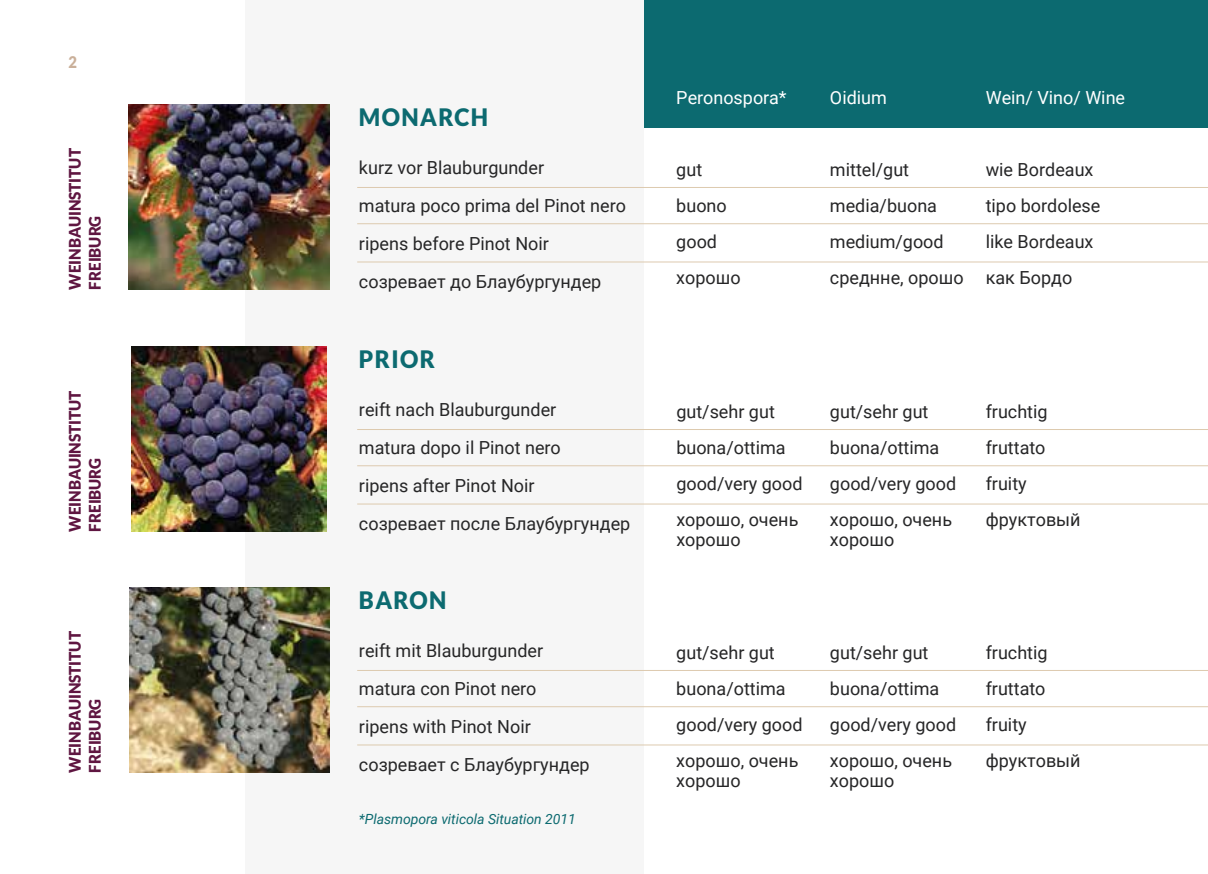
<style>
.page{position:relative;width:1208px;height:874px;background:#fff}
.page>*{position:absolute;margin:0;border:0;box-sizing:border-box;transform-origin:0 0}
.t1{font:900 24px "Lato";letter-spacing:.06em;color:#0c6a70;scale:.95 1}
.t2{font:18px/36px "Roboto";color:#262627}
.t3{font:18px "Roboto";color:#fff}
.t4{font:900 16px/20px "Lato";color:#5f1641;scale:.95 1}
.t5{font:900 16px "Lato";color:#cab09a;scale:.92 1}
.t6{font:italic 14px "Roboto";letter-spacing:-.005em;color:#0c6a70}
</style>
<div class="page">
<div style="left:620px;top:0;width:588px;height:127px;background:#0c6a70"></div>
<div style="left:245px;top:0;width:399px;height:873px;background:#f6f6f6"></div>
<hr style="left:357px;top:223px;width:851px;height:1px;background:#ddcaaf">
<hr style="left:357px;top:187px;width:851px;height:1px;background:#ddcaaf">
<hr style="left:357px;top:261px;width:851px;height:1px;background:#ddcaaf">
<hr style="left:357px;top:465px;width:851px;height:1px;background:#ddcaaf">
<hr style="left:357px;top:429px;width:851px;height:1px;background:#ddcaaf">
<hr style="left:357px;top:503px;width:851px;height:1px;background:#ddcaaf">
<hr style="left:357px;top:706px;width:851px;height:1px;background:#ddcaaf">
<hr style="left:357px;top:669px;width:851px;height:1px;background:#ddcaaf">
<hr style="left:357px;top:744px;width:851px;height:1px;background:#ddcaaf">
<img style="left:129px;top:105px;width:200px;height:184px">
<img style="left:131px;top:346px;width:195px;height:185px">
<img style="left:129px;top:587px;width:200px;height:185px">
<p class="t5" style="left:68px;top:53px;width:11px">2</p>
<p class="t4" style="left:64px;top:289px;width:150px;rotate:-90deg">WEINBAUINSTITUT<br>FREIBURG</p>
<p class="t4" style="left:64px;top:531px;width:150px;rotate:-90deg">WEINBAUINSTITUT<br>FREIBURG</p>
<p class="t4" style="left:64px;top:772px;width:150px;rotate:-90deg">WEINBAUINSTITUT<br>FREIBURG</p>
<h1 class="t1" style="left:359px;top:103px;width:137px">MONARCH</h1>
<p class="t3" style="left:676px;top:85px;width:112px">Peronospora*</p>
<p class="t3" style="left:830px;top:85px;width:58px">Oidium</p>
<p class="t3" style="left:985px;top:85px;width:141px">Wein/ Vino/ Wine</p>
<p class="t2" style="left:359px;top:148px;width:268px;line-height:38px">kurz vor Blauburgunder<br>matura poco prima del Pinot nero ripens before Pinot Noir созревает до Блаубургундер</p>
<p class="t2" style="left:676px;top:151px;width:66px">gut buono good хорошо</p>
<h1 class="t1" style="left:359px;top:345px;width:82px">PRIOR</h1>
<p class="t2" style="left:359px;top:390px;width:273px;line-height:38px">reift nach Blauburgunder<br>matura dopo il Pinot nero<br>ripens after Pinot Noir<br>созревает после Блаубургундер</p>
<p class="t2" style="left:676px;top:393px;width:128px">gut/sehr gut buona/ottima good/very good хорошо, очень</p>
<p class="t2" style="left:676px;top:521px;width:66px">хорошо</p>
<h1 class="t1" style="left:359px;top:586px;width:94px">BARON</h1>
<p class="t2" style="left:359px;top:630px;width:232px;line-height:38px">reift mit Blauburgunder matura con Pinot nero ripens with Pinot Noir созревает с Блаубургундер</p>
<p class="t2" style="left:676px;top:633px;width:128px">gut/sehr gut buona/ottima good/very good хорошо, очень</p>
<p class="t2" style="left:676px;top:761px;width:66px">хорошо</p>
<p class="t6" style="left:359px;top:809px;width:218px">*Plasmopora viticola Situation 2011</p>
<p class="t2" style="left:830px;top:151px;width:135px">mittel/gut media/buona medium/good среднне, орошо</p>
<p class="t2" style="left:985px;top:151px;width:116px">wie Bordeaux tipo bordolese like Bordeaux как Бордо</p>
<p class="t2" style="left:830px;top:393px;width:128px">gut/sehr gut buona/ottima good/very good хорошо, очень</p>
<p class="t2" style="left:830px;top:521px;width:66px">хорошо</p>
<p class="t2" style="left:985px;top:393px;width:96px">fruchtig fruttato fruity фруктовый</p>
<p class="t2" style="left:830px;top:633px;width:128px">gut/sehr gut buona/ottima good/very good хорошо, очень</p>
<p class="t2" style="left:830px;top:761px;width:66px">хорошо</p>
<p class="t2" style="left:985px;top:633px;width:96px">fruchtig fruttato fruity фруктовый</p>
</div>
